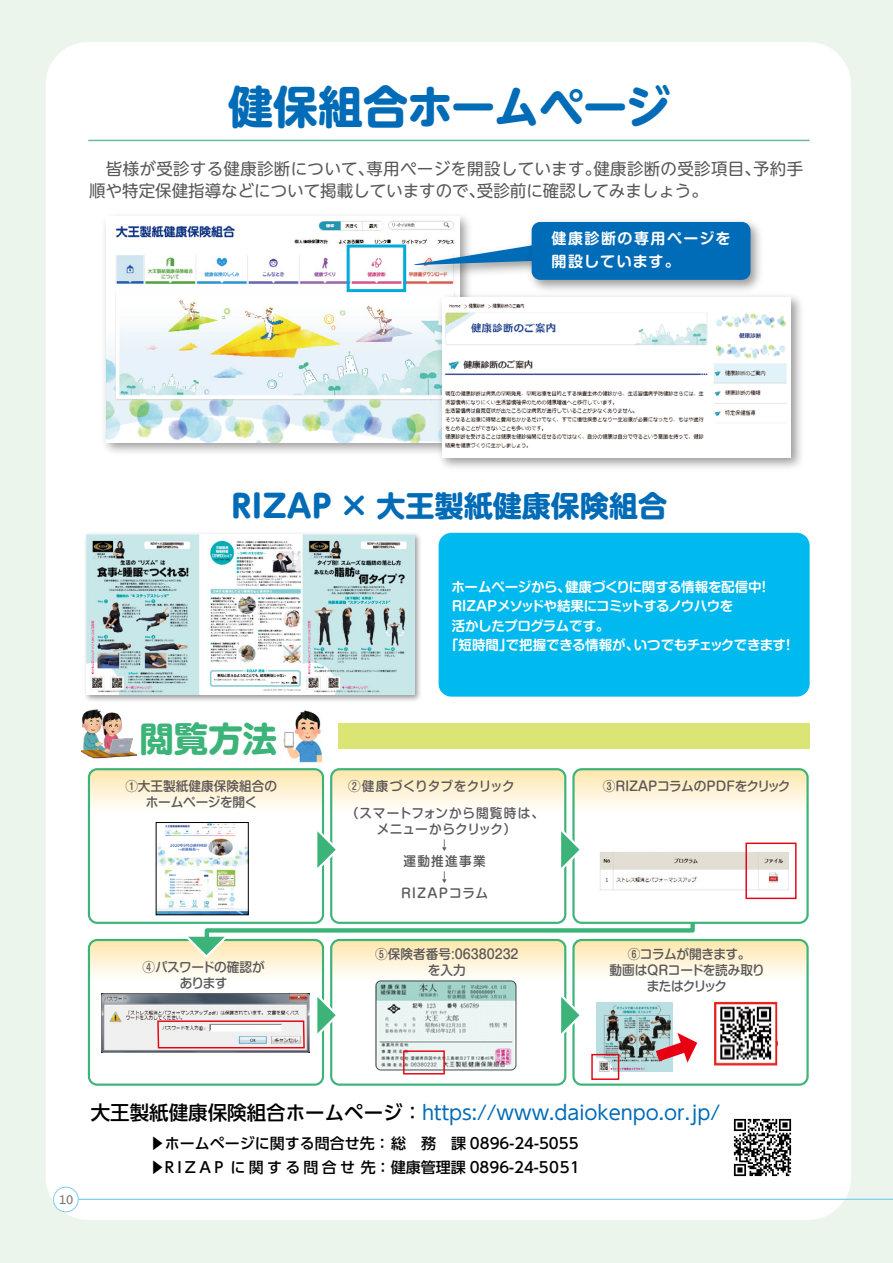
<style>
.page{position:relative;width:893px;height:1263px;background:#ebf5ec}
.page>*{position:absolute;margin:0;border:0;box-sizing:border-box;transform-origin:0 0}
.t1{font:700 45px "UD Shin M Go Pro";letter-spacing:-.02em;color:#006bb6}
.t2{font:700 34.5px "UD Shin M Go Pro";color:#3cb378}
.t3{font:700 29.1px "UD Shin M Go Pro";color:#006bb6}
.t4{font:19.5px "UD Shin Go Pro";color:#006bb6}
.t5{font:16.5px/22.5px "UD Shin M Go Pro";letter-spacing:.02em;color:#595757}
.t6{font:500 15px/24px "UD Shin Go Pro";color:#000}
.t7{font:700 15px/22.5px "Shin M Go Pro De";letter-spacing:.1em;color:#fff}
.t8{font:700 13.5px/19.5px "Shin M Go Pro De";letter-spacing:-.03em;color:#fff}
.t9{font:500 13.05px/15.9px "Shin M Go Pro";color:#5a5858;text-align:center}
.t10{font:500 13.05px/15.9px "Shin M Go Pro";letter-spacing:-.04em;color:#5a5858;text-align:center}
.t11{font:500 13.05px/27px "Shin M Go Pro";letter-spacing:.055em;color:#5a5858}
.t12{font:500 13.05px/15.9px "Shin M Go Pro";letter-spacing:.06em;color:#5a5858;text-align:center}
.t13{font:12px "Lucida Console";color:#727171}
.s1{font-size:31.5px}
.s2{font-weight:500;color:#000}
.s3{color:#000}
</style>
<div class="page">
<div style="left:46px;top:42px;width:805px;height:1178px;background:#fff"></div>
<hr style="left:65px;top:1199px;width:828px;height:1px;background:#7ecef4">
<div style="left:54px;top:1187px;width:24px;height:25px;background:#fff;border-radius:50%"></div>
<div style="left:53px;top:1186px;width:26px;height:26px;border:1px solid #7ecef4;border-radius:50%"></div>
<img style="left:82px;top:708px;width:55px;height:55px">
<img style="left:281px;top:710px;width:44px;height:54px">
<div style="left:338px;top:723px;width:472px;height:26px;background:#dbe576"></div>
<div style="left:439px;top:533px;width:371px;height:164px;background:#00b9ef;border-radius:13px"></div>
<svg style="left:89px;top:769px;width:719px;height:315px;background:#e9ebe1"></svg>
<hr style="left:88px;top:140px;width:722px;height:1px;background:#66be97">
<img style="left:81px;top:529px;width:344px;height:175px">
<img style="left:86px;top:534px;width:329px;height:160px">
<img style="left:727px;top:1112px;width:70px;height:71px">
<img style="left:97px;top:208px;width:380px;height:252px">
<img style="left:106px;top:217px;width:354px;height:225px">
<img style="left:433px;top:288px;width:375px;height:187px">
<img style="left:442px;top:297px;width:349px;height:160px">
<img style="left:405px;top:235px;width:118px;height:47px">
<svg style="left:412px;top:244px;width:111px;height:21px;background:#9bc0da"></svg>
<img style="left:523px;top:213px;width:245px;height:84px">
<div style="left:532px;top:222px;width:218px;height:58px;background:#006bb6;border-radius:9px"></div>
<div style="left:347px;top:245px;width:59px;height:47px;border:3px solid #00aad9"></div>
<h1 class="t1" style="left:228px;top:70px;width:444px">健保組合ホームページ</h1>
<p class="t5" style="left:89px;top:156px;width:716px">　皆様が受診する健康診断について、専用ページを開設しています。健康診断の受診項目、予約手順や特定保健指導などについて掲載していますので、受診前に確認してみましょう。</p>
<p class="t7" style="left:552px;top:225px;width:180px">健康診断の専用ページを開設しています。</p>
<h3 class="t3" style="left:231px;top:482px;width:437px"><span class="s1">RIZAP ×</span> 大王製紙健康保険組合</h3>
<h2 class="t2" style="left:139px;top:710px;width:139px">閲覧方法</h2>
<p class="t9" style="left:125px;top:776px;width:153px">①大王製紙健康保険組合のホームページを開く</p>
<p class="t10" style="left:142px;top:958px;width:124px">④パスワードの確認があります</p>
<p class="t8" style="left:451px;top:575px;width:345px">ホームページから、健康づくりに関する情報を配信中！<br>RIZAPメソッドや結果にコミットするノウハウを<br>活かしたプログラムです。<br>｢短時間｣で把握できる情報が、いつでもチェックできます！</p>
<p class="t11" style="left:346px;top:771px;width:200px">②健康づくりタブをクリック<br>（スマートフォンから閲覧時は、</p>
<p class="t12" style="left:377px;top:820px;width:141px">メニューからクリック）↓<br>運動推進事業<br>↓<br>RIZAPコラム</p>
<p class="t9" style="left:603px;top:776px;width:189px">③RIZAPコラムのPDFをクリック</p>
<p class="t9" style="left:375px;top:945px;width:145px">⑤保険者番号:06380232を入力</p>
<p class="t10" style="left:610px;top:945px;width:157px">⑥コラムが開きます。<br>動画はQRコードを読み取りまたはクリック</p>
<p class="t13" style="left:59px;top:1195px;width:16px">10</p>
<h3 class="t4" style="left:91px;top:1097px;width:631px"><span class="s2">大王製紙健康保険組合ホームページ</span><span class="s3">：</span>https://www.daiokenpo.or.jp/</h3>
<p class="t6" style="left:150px;top:1131px;width:432px">▶ホームページに関する問合せ先：総　務　課 0896-24-5055 ▶R I Z A P に関する問合せ先：健康管理課 0896-24-5051</p>
</div>
